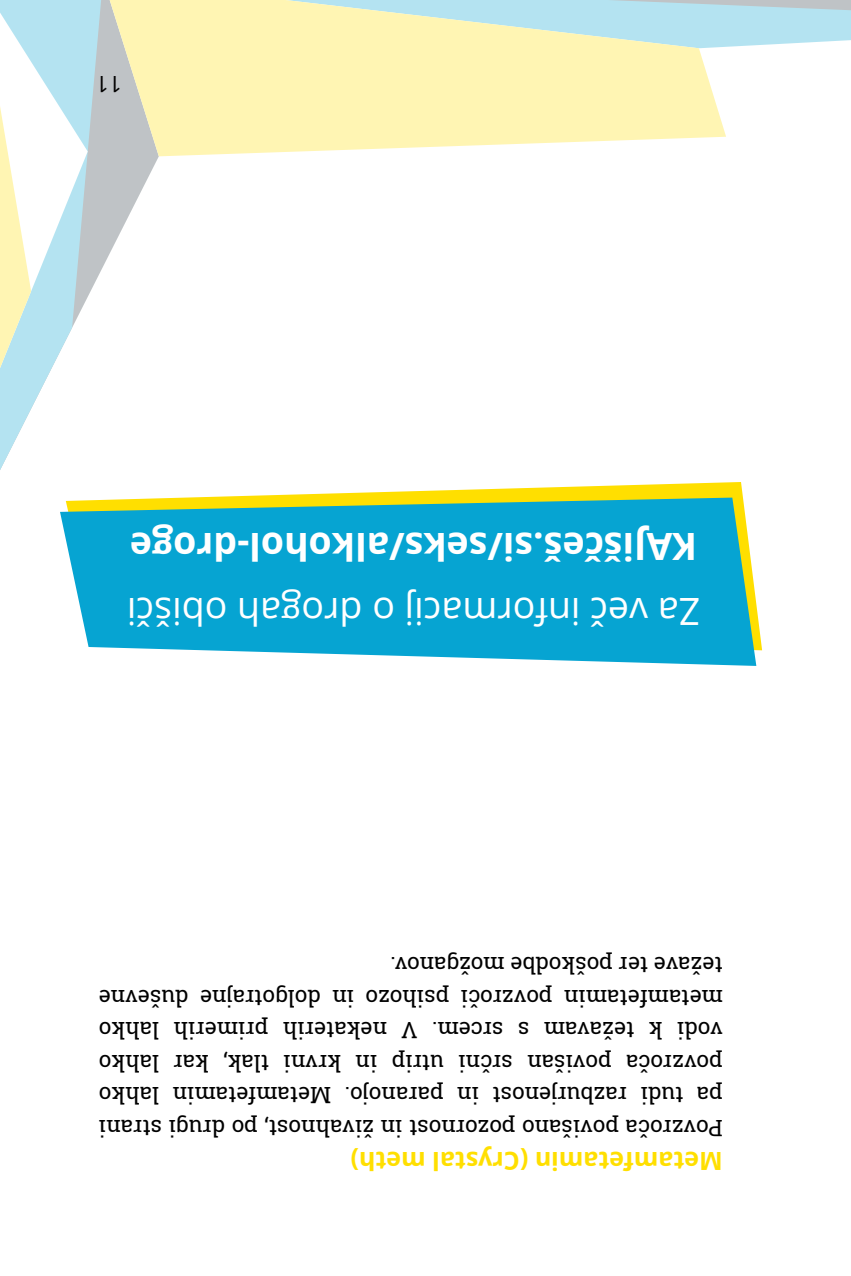
<style>
.page{position:relative;width:851px;height:1276px;background:#fff}
.page>*{position:absolute;margin:0;border:0;box-sizing:border-box;transform-origin:0 0}
.t1{font:700 37.5px "Open Sans";color:#fff}
.t2{font:37.5px "Open Sans";color:#fff}
.t3{font:700 25px "Open Sans";color:#ffdf00}
.t4{font:22.5px/32.5px "Roboto Slab";color:#000;text-align:justify}
.t5{font:22.5px "Open Sans";color:#000}
</style>
<div class="page">
<svg style="left:208px;top:482px;width:554px;height:168px"></svg>
<svg style="left:60px;top:497px;width:696px;height:169px;background:#24aece"></svg>
<svg style="left:103px;top:156px;width:56px;height:356px"></svg>
<svg style="left:0;top:0;width:103px;height:512px"></svg>
<svg style="left:0;top:0;width:88px;height:421px"></svg>
<svg style="left:103px;top:48px;width:623px;height:108px;background:#fbf2bb"></svg>
<svg style="left:103px;top:0;width:747px;height:48px;background:#dbeacf"></svg>
<p class="t5" style="left:122px;top:99px;width:27px;rotate:-180deg">11</p>
<h1 class="t1" style="left:697px;top:573px;width:569px;rotate:-180deg">KAJiščeš.si/seks/alkohol-droge</h1>
<h1 class="t2" style="left:700px;top:637px;width:574px;rotate:-180deg">Za več informacij o drogah obišči</h1>
<p class="t4" style="left:722px;top:1144px;width:625px;rotate:-180deg">Povzroča povišano pozornost in živahnost, po drugi strani pa tudi razburjenost in paranojo. Metamfetamin lahko povzroča povišan srčni utrip in krvni tlak, kar lahko vodi k težavam s srcem. V nekaterih primerih lahko metamfetamin povzroči psihozo in dolgotrajne duševne težave ter poškodbe možganov.</p>
<p class="t3" style="left:722px;top:1179px;width:373px;rotate:-180deg">Metamfetamin (Crystal meth)</p>
</div>
